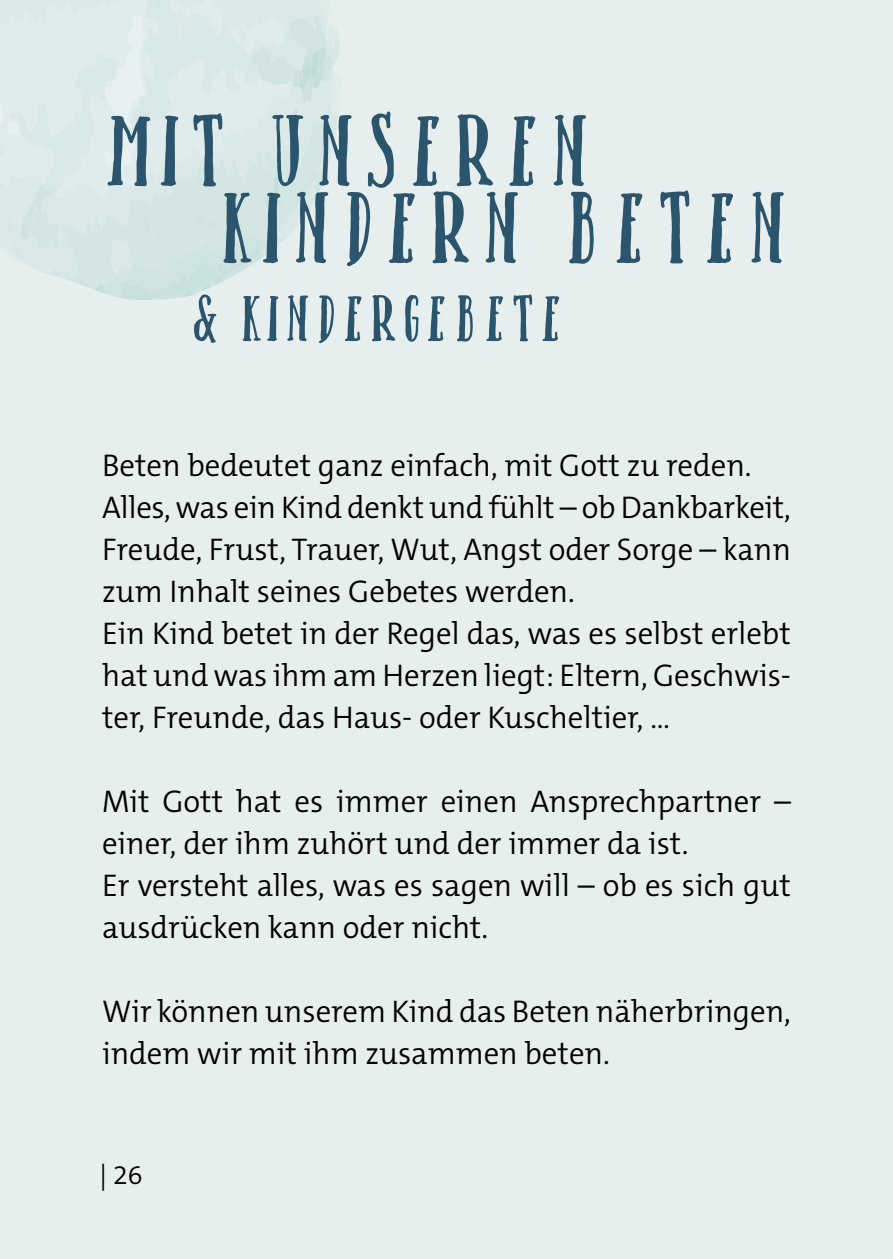
<style>
.page{position:relative;width:893px;height:1259px;background:#e7eeee}
.page>*{position:absolute;margin:0;border:0;box-sizing:border-box;transform-origin:0 0}
.t1{font:84px/77.1px "Blessed Mamaliga Condensed Serif";color:#2b546d}
.t2{font:54px "Blessed Mamaliga Condensed Serif";letter-spacing:-.02em;color:#2b546d}
.t3{font:300 31.5px/42px "The Mix C5";color:#000}
.t4{font:300 27px "The Mix C5";color:#000}
</style>
<div class="page">
<svg style="left:0;top:0;width:340px;height:300px"></svg>
<h1 class="t1" style="left:216px;top:116px;width:576px;text-indent:-114px">MIT UNSEREN<br>KINDERN BETEN</h1>
<h2 class="t2" style="left:191px;top:282px;width:376px">&amp; KINDERGEBETE</h2>
<p class="t3" style="left:102px;top:444px;width:690px">Beten bedeutet ganz einfach, mit Gott zu reden.<br>Alles, was ein Kind denkt und fühlt – ob Dankbarkeit, Freude, Frust, Trauer, Wut, Angst oder Sorge – kann zum Inhalt seines Gebetes werden.<br>Ein Kind betet in der Regel das, was es selbst erlebt hat und was ihm am Herzen liegt: Eltern, Geschwis&shy;ter, Freunde, das Haus- oder Kuscheltier, …</p>
<p class="t3" style="left:102px;top:780px;width:690px">Mit Gott hat es immer einen Ansprechpartner – einer, der ihm zuhört und der immer da ist.<br>Er versteht alles, was es sagen will – ob es sich gut ausdrücken kann oder nicht.</p>
<p class="t3" style="left:102px;top:990px;width:690px">Wir können unserem Kind das Beten näherbringen, indem wir mit ihm zusammen beten.</p>
<p class="t4" style="left:99px;top:1157px;width:45px">| 26</p>
</div>
